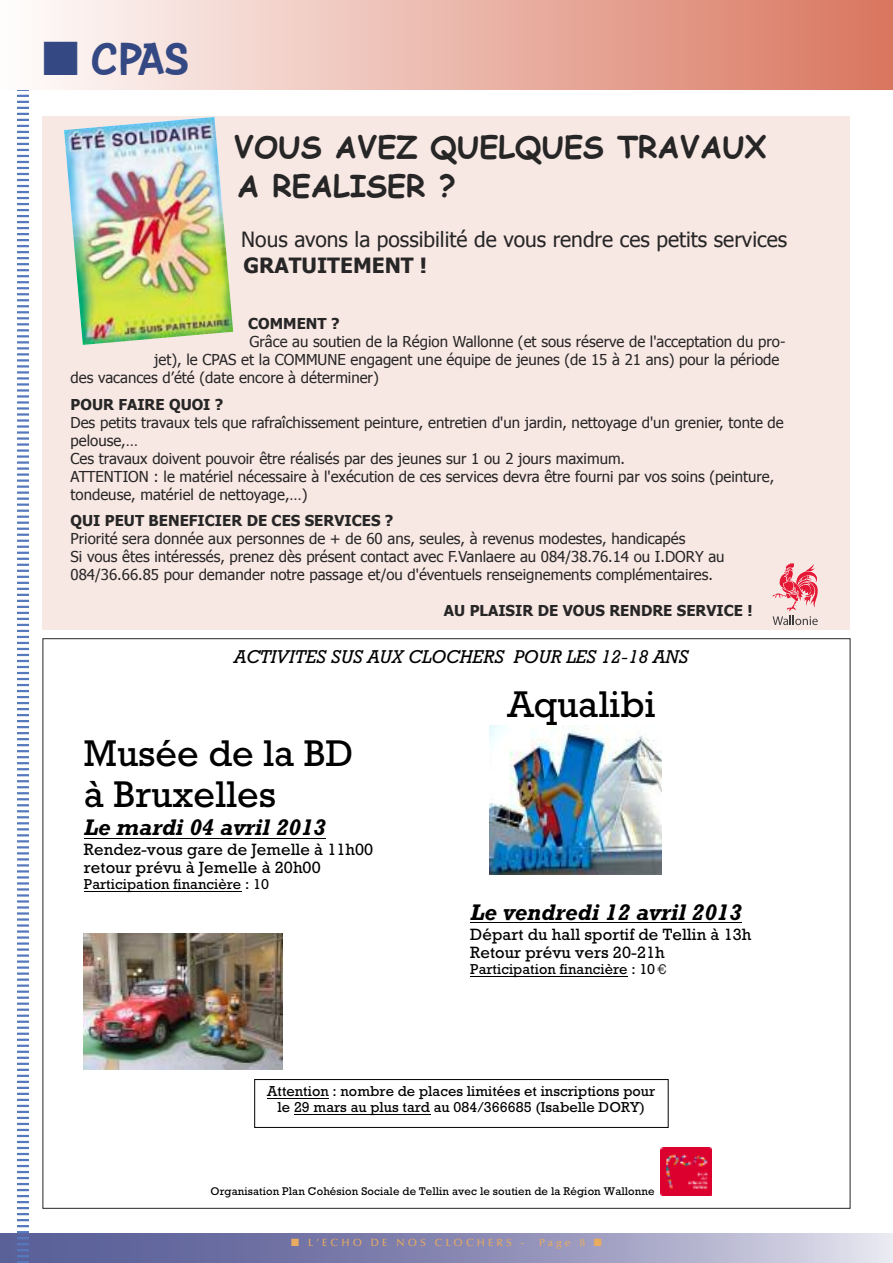
<style>
.page{position:relative;width:893px;height:1263px;background:#fff}
.page>*{position:absolute;margin:0;border:0;box-sizing:border-box;transform-origin:0 0}
.t1{font:700 48px "Con Brush";color:#344983}
.t2{font:37.8px/40.8px "Rockwell";color:#000}
.t3{font:700 30.3px/39.2px "Comic Sans MS";color:#272627}
.t4{font:italic 700 22.95px "Rockwell";letter-spacing:.005em;color:#000}
.t5{font:21px "Tahoma";color:#272627}
.t6{font:700 21px "Tahoma";color:#272627}
.t7{font:italic 18.9px "Rockwell";color:#000}
.t8{font:16.65px/18.1px "Rockwell";letter-spacing:.005em;color:#000}
.t9{font:15px/18px "Tahoma";color:#272627}
.t10{font:700 15px "Tahoma";color:#272627}
.t11{font:14.55px/16.2px "Rockwell";letter-spacing:.005em;color:#000;text-align:center}
.t12{font:11.4px "Rockwell";letter-spacing:.01em;color:#000}
.t13{font:500 10.5px "Optima";letter-spacing:.3em;color:#e8ab60}
.s1{font-family:"Helvetica";font-size:13.5px;color:#272627}
</style>
<div class="page">
<svg style="left:0;top:1233px;width:893px;height:30px;background:#8f90b8"></svg>
<svg style="left:17px;top:90px;width:14px;height:1173px"></svg>
<div style="left:0;top:0;width:893px;height:89px;background:linear-gradient(to right,#fefdfd,#d9765f)"></div>
<div style="left:43px;top:116px;width:807px;height:513px;background:#f8e8e3"></div>
<img style="left:660px;top:1148px;width:51px;height:47px">
<hr style="left:84px;top:838px;width:242px;height:1px;background:#000">
<hr style="left:84px;top:891px;width:157px;height:1px;background:#000">
<img style="left:84px;top:933px;width:199px;height:137px">
<img style="left:489px;top:725px;width:172px;height:150px">
<hr style="left:470px;top:922px;width:272px;height:1px;background:#000">
<hr style="left:470px;top:976px;width:158px;height:1px;background:#000">
<div style="left:254px;top:1079px;width:415px;height:49px;border:1px solid #000"></div>
<hr style="left:267px;top:1098px;width:62px;height:1px;background:#000">
<hr style="left:294px;top:1114px;width:136px;height:1px;background:#000">
<img style="left:64px;top:117px;width:169px;height:228px">
<svg style="left:773px;top:563px;width:45px;height:62px"></svg>
<h1 class="t1" style="left:43px;top:30px;width:149px">■ CPAS</h1>
<h3 class="t3" style="left:234px;top:126px;width:534px">VOUS AVEZ QUELQUES TRAVAUX<br>A REALISER ?</h3>
<h3 class="t5" style="left:241px;top:226px;width:547px">Nous avons la possibilité de vous rendre ces petits services</h3>
<h3 class="t6" style="left:243px;top:251px;width:185px">GRATUITEMENT !</h3>
<p class="t10" style="left:248px;top:314px;width:93px">COMMENT ?</p>
<p class="t9" style="left:249px;top:332px;width:537px">Grâce au soutien de la Région Wallonne (et sous réserve de l'acceptation du pro-</p>
<p class="t9" style="left:154px;top:350px;width:627px">jet), le CPAS et la COMMUNE engagent une équipe de jeunes (de 15 à 21 ans) pour la période</p>
<p class="t9" style="left:71px;top:368px;width:310px">des vacances d’été (date encore à déterminer)</p>
<p class="t10" style="left:71px;top:395px;width:154px">POUR FAIRE QUOI ?</p>
<p class="t9" style="left:71px;top:413px;width:715px">Des petits travaux tels que rafraîchissement peinture, entretien d'un jardin, nettoyage d'un grenier, tonte de pelouse,…<br>Ces travaux doivent pouvoir être réalisés par des jeunes sur 1 ou 2 jours maximum.<br>ATTENTION : le matériel nécessaire à l'exécution de ces services devra être fourni par vos soins (peinture, tondeuse, matériel de nettoyage,…)</p>
<p class="t10" style="left:71px;top:511px;width:324px">QUI PEUT BENEFICIER DE CES SERVICES ?</p>
<p class="t9" style="left:71px;top:529px;width:656px">Priorité sera donnée aux personnes de + de 60 ans, seules, à revenus modestes, handicapés<br>Si vous êtes intéressés, prenez dès présent contact avec F.Vanlaere au 084/38.76.14 ou I.DORY au<br>084/36.66.85 pour demander notre passage et/ou d'éventuels renseignements complémentaires.</p>
<p class="t10" style="left:444px;top:601px;width:310px">AU PLAISIR DE VOUS RENDRE SERVICE !</p>
<p class="t7" style="left:234px;top:650px;width:456px">ACTIVITES SUS AUX CLOCHERS POUR LES 12-18 ANS</p>
<h2 class="t2" style="left:84px;top:737px;width:271px">Musée de la BD à Bruxelles</h2>
<h3 class="t4" style="left:84px;top:820px;width:243px">Le mardi 04 avril 2013</h3>
<p class="t8" style="left:84px;top:842px;width:291px">Rendez-vous gare de Jemelle à 11h00 retour prévu à Jemelle à 20h00</p>
<p class="t11" style="left:84px;top:878px;width:186px">Participation financière : 10</p>
<h2 class="t2" style="left:507px;top:688px;width:150px">Aqualibi</h2>
<h3 class="t4" style="left:470px;top:904px;width:273px">Le vendredi 12 avril 2013</h3>
<p class="t8" style="left:470px;top:927px;width:283px">Départ du hall sportif de Tellin à 13h<br>Retour prévu vers 20-21h</p>
<p class="t11" style="left:470px;top:963px;width:198px">Participation financière : 10<span class="s1">€</span></p>
<p class="t11" style="left:267px;top:1085px;width:389px">Attention : nombre de places limitées et inscriptions pour le 29 mars au plus tard au 084/366685 (Isabelle DORY)</p>
<p class="t12" style="left:210px;top:1187px;width:446px">Organisation Plan Cohésion Sociale de Tellin avec le soutien de la Région Wallonne</p>
<p class="t13" style="left:291px;top:1238px;width:235px">■ L’ECHO DE NOS CLOCHERS -</p>
<p class="t13" style="left:539px;top:1238px;width:64px">Page 8 ■</p>
</div>
